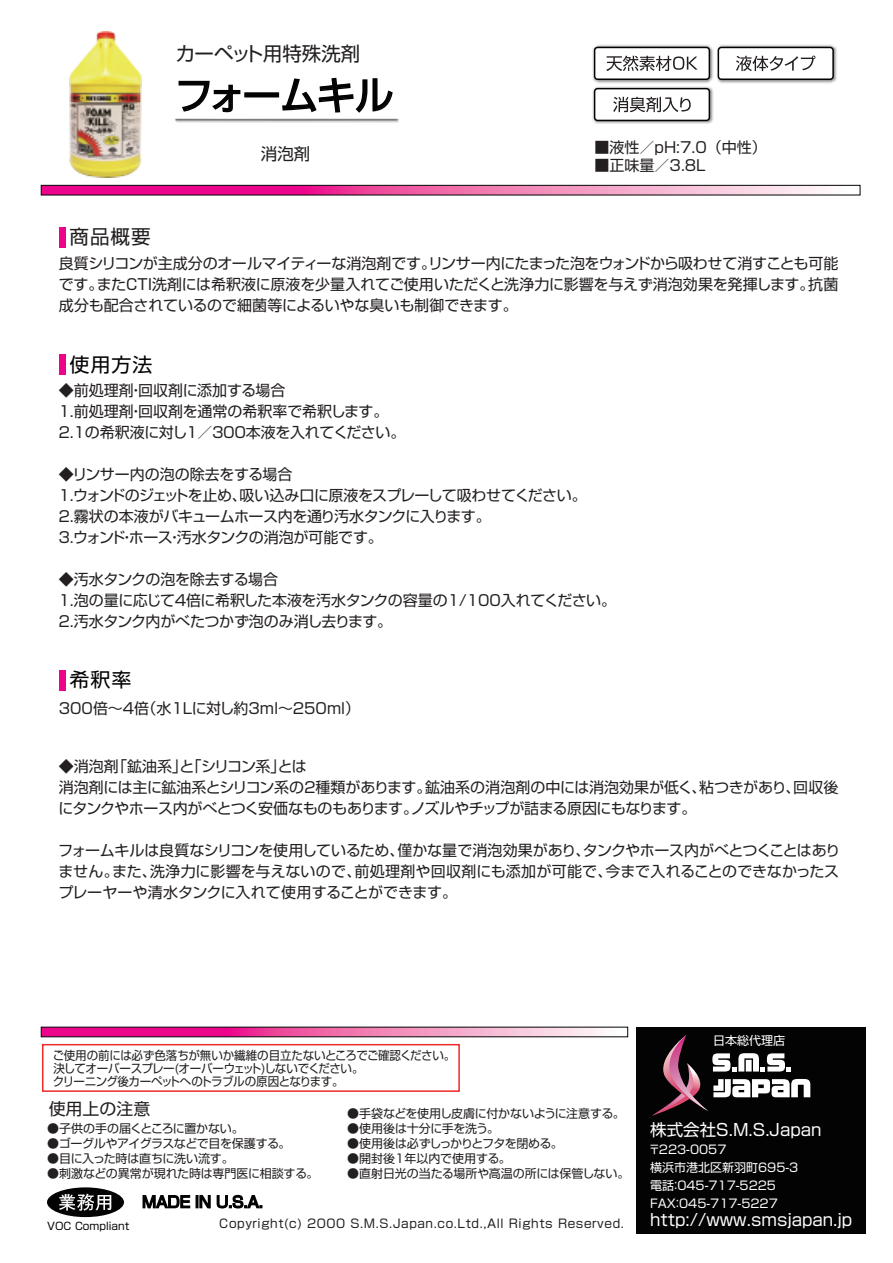
<style>
.page{position:relative;width:893px;height:1263px;background:#fff}
.page>*{position:absolute;margin:0;border:0;box-sizing:border-box;transform-origin:0 0}
.t1{font:37.5px "Shin Go Pro";letter-spacing:-.01em;color:#030303}
.t2{font:19.5px "Shin Go Pro";color:#231f20}
.t3{font:19.5px "Shin Go Pro";letter-spacing:.05em;color:#030303}
.t4{font:16.5px "Shin Go Pro";color:#fff}
.t5{font:16.5px "Shin Go Pro";color:#231f20}
.t6{font:15px/21px "Shin Go Pro";letter-spacing:-.025em;color:#231f20}
.t7{font:15px "Shin Go Pro";color:#231f20}
.t8{font:12.15px/12.9px "Shin Go Pro";letter-spacing:-.035em;color:#231f20;scale:.95 1}
.t9{font:12px "Shin Go Pro";letter-spacing:-.01em;color:#231f20}
.t10{font:12px/18px "Shin Go Pro";color:#fff}
.t11{font:12px "Shin Go Pro";letter-spacing:.05em;color:#231f20}
.t12{font:12px "Shin Go Pro";letter-spacing:-.035em;color:#231f20}
.t13{font:12px "Shin Go Pro";letter-spacing:-.06em;color:#231f20}
.t14{font:10.5px "Shin Go Pro";color:#030303}
</style>
<div class="page">
<div style="left:636px;top:1027px;width:230px;height:207px;background:#030303"></div>
<svg style="left:142px;top:1194px;width:120px;height:15px"></svg>
<svg style="left:46px;top:1186px;width:79px;height:32px"></svg>
<div style="left:45px;top:1186px;width:80px;height:32px;border:2px solid #fff;border-radius:50%"></div>
<svg style="left:59px;top:1194px;width:52px;height:16px"></svg>
<svg style="left:652px;top:1035px;width:158px;height:81px"></svg>
<svg style="left:43px;top:1029px;width:559px;height:6px"></svg>
<svg style="left:43px;top:187px;width:781px;height:6px"></svg>
<div style="left:41px;top:185px;width:819px;height:10px;border:1px solid #030303"></div>
<div style="left:42px;top:1044px;width:418px;height:48px;border:2px solid #ee2928"></div>
<div style="left:59px;top:227px;width:6px;height:20px;background:#ed028c"></div>
<div style="left:59px;top:670px;width:6px;height:20px;background:#ed028c"></div>
<div style="left:59px;top:355px;width:6px;height:20px;background:#ed028c"></div>
<img style="left:592px;top:86px;width:122px;height:38px">
<div style="left:595px;top:89px;width:114px;height:31px;background:#fff;border-radius:3px"></div>
<div style="left:594px;top:88px;width:116px;height:33px;border:2px solid #030303;border-radius:3px"></div>
<svg style="left:613px;top:97px;width:78px;height:15px"></svg>
<img style="left:592px;top:44px;width:245px;height:40px">
<div style="left:718px;top:47px;width:115px;height:32px;background:#fff;border-radius:3px"></div>
<div style="left:718px;top:47px;width:116px;height:33px;border:2px solid #030303;border-radius:3px"></div>
<svg style="left:736px;top:56px;width:79px;height:15px"></svg>
<div style="left:595px;top:47px;width:114px;height:32px;background:#fff;border-radius:3px"></div>
<div style="left:594px;top:47px;width:116px;height:33px;border:2px solid #030303;border-radius:3px"></div>
<svg style="left:606px;top:56px;width:92px;height:15px"></svg>
<svg style="left:175px;top:77px;width:224px;height:46px"></svg>
<img style="left:70px;top:32px;width:72px;height:145px">
<h2 class="t2" style="left:176px;top:38px;width:186px">カーペット用特殊洗剤</h2>
<h2 class="t2" style="left:70px;top:221px;width:82px">商品概要</h2>
<h1 class="t1" style="left:175px;top:64px;width:219px">フォームキル</h1>
<p class="t5" style="left:261px;top:140px;width:51px">消泡剤</p>
<p class="t6" style="left:595px;top:135px;width:174px">■液性／pH:7.0（中性）</p>
<p class="t6" style="left:595px;top:153px;width:113px">■正味量／3.8L</p>
<p class="t6" style="left:59px;top:251px;width:781px;text-align:justify">良質シリコンが主成分のオールマイティーな消泡剤です。リンサー内にたまった泡をウォンドから吸わせて消すことも可能です。またCTI洗剤には希釈液に原液を少量入れてご使用いただくと洗浄力に影響を与えず消泡効果を発揮します。抗菌成分も配合されているので細菌等によるいやな臭いも制御できます。</p>
<h2 class="t3" style="left:70px;top:348px;width:85px">使用方法</h2>
<p class="t6" style="left:57px;top:378px;width:350px">◆前処理剤・回収剤に添加する場合<br>１．前処理剤・回収剤を通常の希釈率で希釈します。<br>２．１の希釈液に対し１／３００本液を入れてください。</p>
<p class="t6" style="left:57px;top:462px;width:531px">◆リンサー内の泡の除去をする場合<br>１．ウォンドのジェットを止め、吸い込み口に原液をスプレーして吸わせてください。<br>２．霧状の本液がバキュームホース内を通り汚水タンクに入ります。<br>３．ウォンド・ホース・汚水タンクの消泡が可能です。</p>
<p class="t6" style="left:57px;top:567px;width:561px">◆汚水タンクの泡を除去する場合<br>１．泡の量に応じて４倍に希釈した本液を汚水タンクの容量の1/100入れてください。<br>２．汚水タンク内がべたつかず泡のみ消し去ります。</p>
<h2 class="t3" style="left:70px;top:664px;width:64px">希釈率</h2>
<p class="t7" style="left:59px;top:696px;width:303px">300倍～4倍（水１Lに対し約3ｍｌ～250ml）</p>
<p class="t6" style="left:58px;top:753px;width:781px">◆消泡剤「鉱油系」と「シリコン系」とは<br>消泡剤には主に鉱油系とシリコン系の２種類があります。鉱油系の消泡剤の中には消泡効果が低く、粘つきがあり、回収後にタンクやホース内がべとつく安価なものもあります。ノズルやチップが詰まる原因にもなります。</p>
<p class="t6" style="left:58px;top:837px;width:784px;text-align:justify">フォームキルは良質なシリコンを使用しているため、僅かな量で消泡効果があり、タンクやホース内がべとつくことはありません。また、洗浄力に影響を与えないので、前処理剤や回収剤にも添加が可能で、今まで入れることのできなかったスプレーヤーや清水タンクに入れて使用することができます。</p>
<p class="t8" style="left:53px;top:1047px;width:425px">ご使用の前には必ず色落ちが無いか繊維の目立たないところでご確認ください。決してオーバースプレー(オーバーウェット)しないでください。<br>クリーニング後カーペットへのトラブルの原因となります。</p>
<p class="t5" style="left:49px;top:1095px;width:103px">使用上の注意</p>
<p class="t9" style="left:47px;top:1118px;width:198px">●子供の手の届くところに置かない。</p>
<p class="t12" style="left:47px;top:1133px;width:245px">●ゴーグルやアイグラスなどで目を保護する。</p>
<p class="t9" style="left:47px;top:1148px;width:188px">●目に入った時は直ちに洗い流す。</p>
<p class="t9" style="left:47px;top:1163px;width:273px">●刺激などの異常が現れた時は専門医に相談する。</p>
<p class="t9" style="left:347px;top:1103px;width:279px">●手袋などを使用し皮膚に付かないように注意する。</p>
<p class="t9" style="left:347px;top:1118px;width:153px">●使用後は十分に手を洗う。</p>
<p class="t13" style="left:347px;top:1133px;width:217px">●使用後は必ずしっかりとフタを閉める。</p>
<p class="t9" style="left:347px;top:1148px;width:165px">●開封後1年以内で使用する。</p>
<p class="t9" style="left:347px;top:1163px;width:284px">●直射日光の当たる場所や高温の所には保管しない。</p>
<p class="t14" style="left:47px;top:1217px;width:84px">VOC Compliant</p>
<p class="t11" style="left:219px;top:1214px;width:406px">Copyright(c) 2000 S.M.S.Japan.co.Ltd.,All Rights Reserved.</p>
<p class="t10" style="left:713px;top:1030px;width:73px">日本総代理店</p>
<p class="t4" style="left:650px;top:1116px;width:173px">株式会社S.M.S.Japan</p>
<p class="t10" style="left:649px;top:1139px;width:151px">〒223-0057<br>横浜市港北区新羽町695-3電話：045-717-5225<br>FAX：045-717-5227</p>
<p class="t4" style="left:650px;top:1206px;width:203px">http://www.smsjapan.jp</p>
</div>
